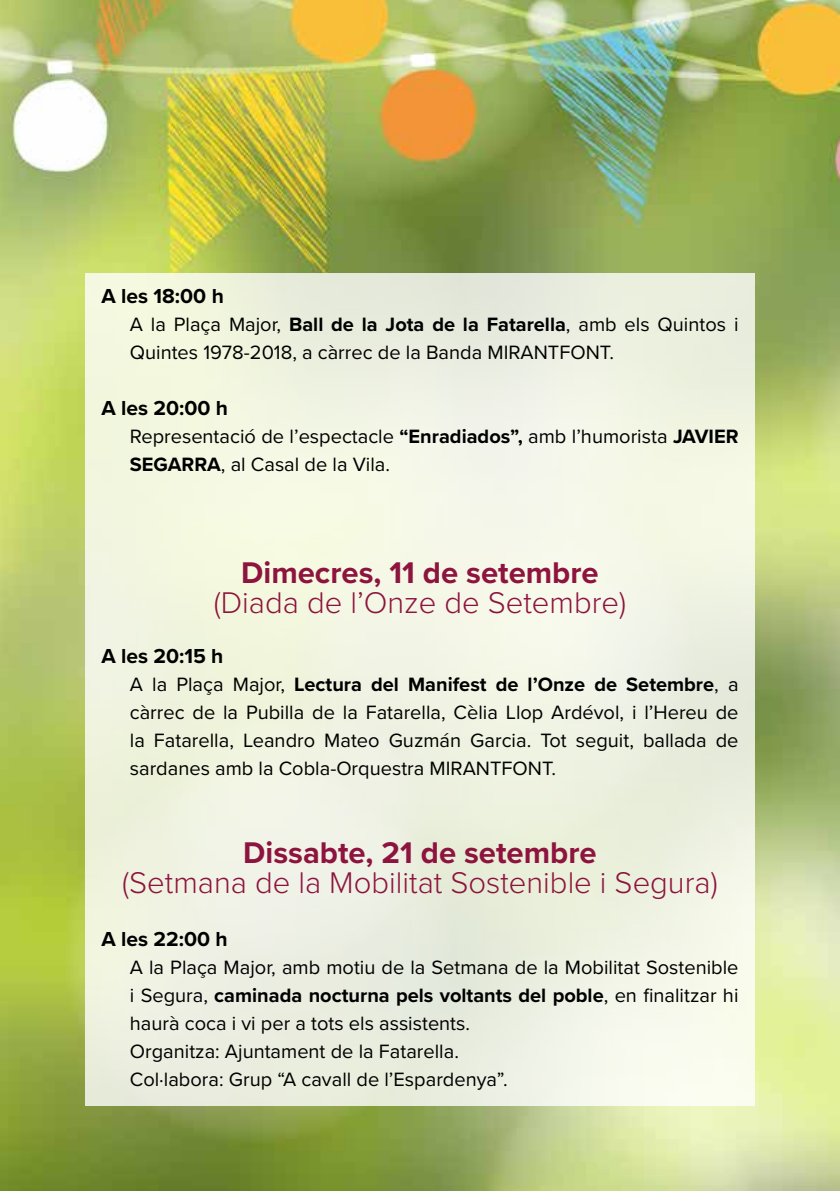
<style>
.page{position:relative;width:840px;height:1191px;background:#fff}
.page>*{position:absolute;margin:0;border:0;box-sizing:border-box;transform-origin:0 0}
.t1{font:300 31px "Proxima Nova";color:#8d143e}
.t2{font:700 31px "Proxima Nova";color:#8d143e}
.t3{font:700 21px "Proxima Nova";color:#000}
.t4{font:20px/28px "Proxima Nova";color:#000}
.s1{font-weight:700}
</style>
<div class="page">
<img style="left:0;top:0;width:839px;height:1191px">
<div style="left:85px;top:274px;width:669px;height:832px;background:#f0f3e1"></div>
<p class="t3" style="left:101px;top:280px;width:124px">A les 18:00 h</p>
<p class="t4" style="left:130px;top:309px;width:610px">A la Plaça Major, <span class="s1">Ball de la Jota de la Fatarella</span>, amb els Quintos i<br>Quintes 1978-2018, a càrrec de la Banda MIRANTFONT.</p>
<p class="t3" style="left:101px;top:392px;width:128px">A les 20:00 h</p>
<p class="t4" style="left:130px;top:421px;width:610px">Representació de l’espectacle <span class="s1">“Enradiados”,</span> amb l’humorista <span class="s1">JAVIER<br>SEGARRA</span>, al Casal de la Vila.</p>
<h1 class="t2" style="left:241px;top:549px;width:359px">Dimecres, 11 de setembre</h1>
<h1 class="t1" style="left:214px;top:579px;width:413px">(Diada de l’Onze de Setembre)</h1>
<p class="t3" style="left:101px;top:640px;width:123px">A les 20:15 h</p>
<p class="t4" style="left:130px;top:669px;width:610px;text-align:justify">A la Plaça Major, <span class="s1">Lectura del Manifest de l’Onze de Setembre</span>, a càrrec de la Pubilla de la Fatarella, Cèlia Llop Ardévol, i l’Hereu de la Fatarella, Leandro Mateo Guzmán Garcia. Tot seguit, ballada de sardanes amb la Cobla-Orquestra MIRANTFONT.</p>
<h1 class="t2" style="left:243px;top:829px;width:354px">Dissabte, 21 de setembre</h1>
<h1 class="t1" style="left:122px;top:859px;width:596px">(Setmana de la Mobilitat Sostenible i Segura)</h1>
<p class="t3" style="left:101px;top:923px;width:128px">A les 22:00 h</p>
<p class="t4" style="left:130px;top:952px;width:610px">A la Plaça Major, amb motiu de la Setmana de la Mobilitat Sostenible i Segura, <span class="s1">caminada nocturna pels voltants del poble</span>, en finalitzar hi haurà coca i vi per a tots els assistents.<br>Organitza: Ajuntament de la Fatarella.<br>Col·labora: Grup “A cavall de l’Espardenya”.</p>
</div>
